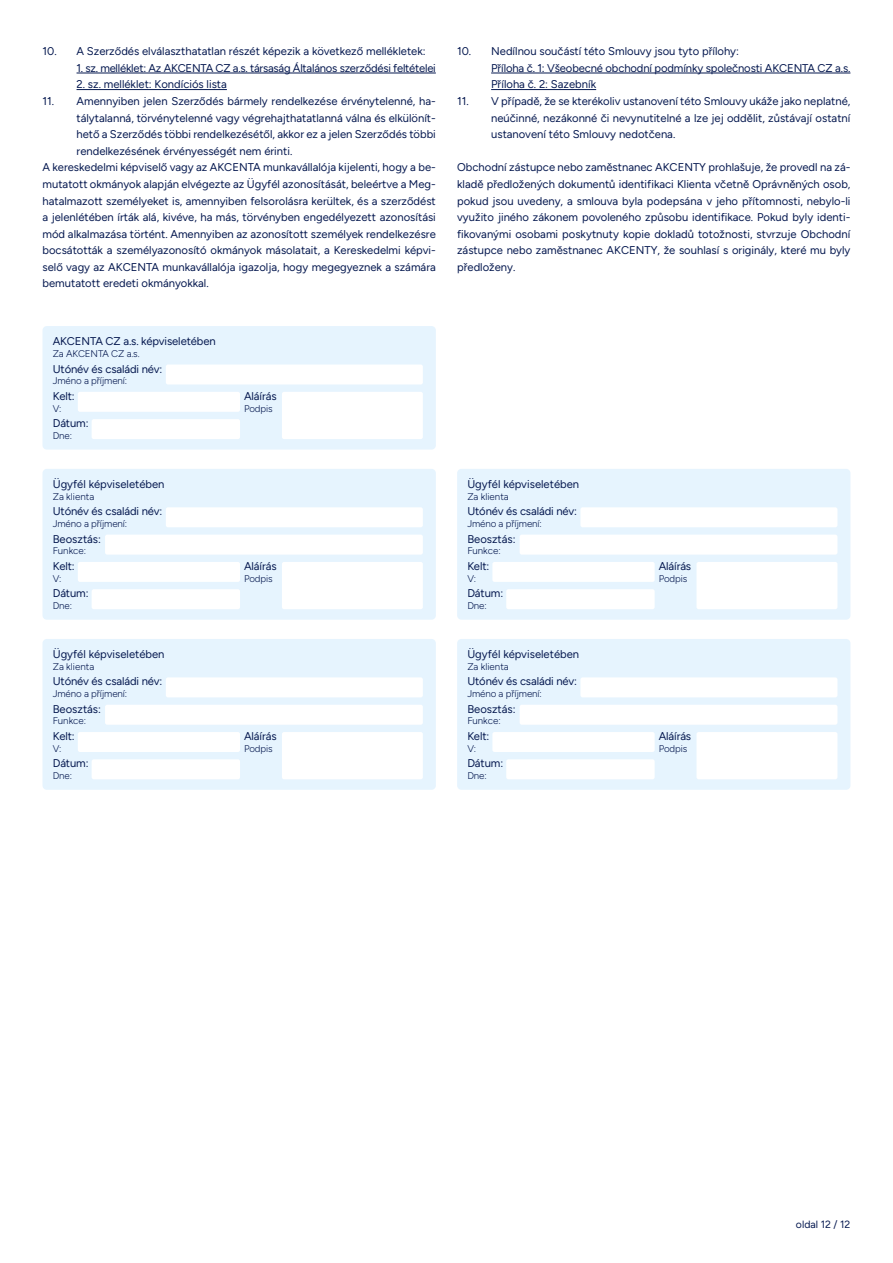
<style>
.page{position:relative;width:893px;height:1263px;background:#fff}
.page>*{position:absolute;margin:0;border:0;box-sizing:border-box;transform-origin:0 0}
.t1{font:11.25px/16.6px "Figtree";color:#061950;text-align:justify}
.t2{font:11.25px "Figtree";letter-spacing:-.02em;color:#061950}
.t3{font:10.5px "Figtree";color:#061950}
.t4{font:300 9.75px "Figtree";letter-spacing:-.01em;color:#061950}
</style>
<div class="page">
<div style="left:43px;top:326px;width:393px;height:124px;background:#e6f4fe;border-radius:4px"></div>
<div style="left:43px;top:469px;width:393px;height:151px;background:#e6f4fe;border-radius:4px"></div>
<div style="left:457px;top:469px;width:393px;height:151px;background:#e6f4fe;border-radius:4px"></div>
<div style="left:43px;top:639px;width:393px;height:151px;background:#e6f4fe;border-radius:4px"></div>
<div style="left:457px;top:639px;width:393px;height:151px;background:#e6f4fe;border-radius:4px"></div>
<div style="left:166px;top:364px;width:257px;height:20px;background:#fff;border-radius:2px"></div>
<div style="left:105px;top:535px;width:318px;height:20px;background:#fff;border-radius:2px"></div>
<div style="left:520px;top:535px;width:317px;height:20px;background:#fff;border-radius:2px"></div>
<div style="left:105px;top:705px;width:318px;height:20px;background:#fff;border-radius:2px"></div>
<div style="left:520px;top:705px;width:317px;height:20px;background:#fff;border-radius:2px"></div>
<div style="left:166px;top:507px;width:257px;height:20px;background:#fff;border-radius:2px"></div>
<div style="left:580px;top:507px;width:257px;height:20px;background:#fff;border-radius:2px"></div>
<div style="left:166px;top:677px;width:257px;height:20px;background:#fff;border-radius:2px"></div>
<div style="left:580px;top:677px;width:257px;height:20px;background:#fff;border-radius:2px"></div>
<div style="left:78px;top:392px;width:162px;height:20px;background:#fff;border-radius:2px"></div>
<div style="left:78px;top:562px;width:162px;height:20px;background:#fff;border-radius:2px"></div>
<div style="left:492px;top:562px;width:163px;height:20px;background:#fff;border-radius:2px"></div>
<div style="left:78px;top:732px;width:162px;height:20px;background:#fff;border-radius:2px"></div>
<div style="left:492px;top:732px;width:163px;height:20px;background:#fff;border-radius:2px"></div>
<div style="left:92px;top:419px;width:148px;height:20px;background:#fff;border-radius:2px"></div>
<div style="left:92px;top:589px;width:148px;height:20px;background:#fff;border-radius:2px"></div>
<div style="left:506px;top:589px;width:149px;height:20px;background:#fff;border-radius:2px"></div>
<div style="left:92px;top:759px;width:148px;height:20px;background:#fff;border-radius:2px"></div>
<div style="left:506px;top:759px;width:149px;height:20px;background:#fff;border-radius:2px"></div>
<div style="left:282px;top:392px;width:141px;height:47px;background:#fff;border-radius:2px"></div>
<div style="left:282px;top:562px;width:141px;height:47px;background:#fff;border-radius:2px"></div>
<div style="left:696px;top:562px;width:141px;height:47px;background:#fff;border-radius:2px"></div>
<div style="left:282px;top:732px;width:141px;height:47px;background:#fff;border-radius:2px"></div>
<div style="left:696px;top:732px;width:141px;height:47px;background:#fff;border-radius:2px"></div>
<hr style="left:491px;top:73px;width:359px;height:1px;background:#061950">
<hr style="left:491px;top:89px;width:105px;height:1px;background:#061950">
<hr style="left:77px;top:73px;width:359px;height:1px;background:#061950">
<hr style="left:77px;top:89px;width:150px;height:1px;background:#061950">
<p class="t1" style="left:43px;top:43px;width:385px">10. A Szerződés elválaszthatatlan részét képezik a következő mellékletek:</p>
<p class="t2" style="left:77px;top:62px;width:361px">1. sz. melléklet: Az AKCENTA CZ a.s. társaság Általános szerződési feltételei</p>
<p class="t1" style="left:77px;top:76px;width:152px">2. sz. melléklet: Kondíciós lista</p>
<p class="t1" style="left:43px;top:93px;width:395px">11. Amennyiben jelen Szerződés bármely rendelkezése érvénytelenné, ha-</p>
<p class="t1" style="left:77px;top:109px;width:361px">tálytalanná, törvénytelenné vagy végrehajthatatlanná válna és elkülönít-</p>
<p class="t1" style="left:77px;top:126px;width:361px">hető a Szerződés többi rendelkezésétől, akkor ez a jelen Szerződés többi</p>
<p class="t1" style="left:77px;top:143px;width:217px">rendelkezésének érvényességét nem érinti.</p>
<p class="t1" style="left:43px;top:159px;width:395px">A kereskedelmi képviselő vagy az AKCENTA munkavállalója kijelenti, hogy a be-</p>
<p class="t1" style="left:43px;top:176px;width:395px">mutatott okmányok alapján elvégezte az Ügyfél azonosítását, beleértve a Meg-</p>
<p class="t1" style="left:43px;top:192px;width:395px">hatalmazott személyeket is, amennyiben felsorolásra kerültek, és a szerződést</p>
<p class="t1" style="left:43px;top:209px;width:395px">a jelenlétében írták alá, kivéve, ha más, törvényben engedélyezett azonosítási</p>
<p class="t1" style="left:43px;top:225px;width:395px">mód alkalmazása történt. Amennyiben az azonosított személyek rendelkezésre</p>
<p class="t1" style="left:43px;top:242px;width:395px">bocsátották a személyazonosító okmányok másolatait, a Kereskedelmi képvi-</p>
<p class="t1" style="left:43px;top:259px;width:395px">selő vagy az AKCENTA munkavállalója igazolja, hogy megegyeznek a számára</p>
<p class="t1" style="left:43px;top:275px;width:168px">bemutatott eredeti okmányokkal.</p>
<p class="t1" style="left:53px;top:333px;width:164px">AKCENTA CZ a.s. képviseletében</p>
<p class="t4" style="left:53px;top:348px;width:88px">Za AKCENTA CZ a.s.</p>
<p class="t1" style="left:53px;top:360px;width:111px">Utónév és családi név:</p>
<p class="t4" style="left:53px;top:375px;width:76px">Jméno a příjmení:</p>
<p class="t1" style="left:53px;top:388px;width:24px">Kelt:</p>
<p class="t1" style="left:244px;top:388px;width:34px">Aláírás</p>
<p class="t4" style="left:53px;top:403px;width:10px">V:</p>
<p class="t4" style="left:244px;top:403px;width:30px">Podpis</p>
<p class="t1" style="left:53px;top:415px;width:37px">Dátum:</p>
<p class="t4" style="left:53px;top:430px;width:21px">Dne:</p>
<p class="t1" style="left:53px;top:476px;width:113px">Ügyfél képviseletében</p>
<p class="t4" style="left:53px;top:491px;width:43px">Za klienta</p>
<p class="t1" style="left:53px;top:503px;width:111px">Utónév és családi név:</p>
<p class="t4" style="left:53px;top:518px;width:76px">Jméno a příjmení:</p>
<p class="t1" style="left:53px;top:530px;width:50px">Beosztás:</p>
<p class="t4" style="left:53px;top:545px;width:35px">Funkce:</p>
<p class="t1" style="left:53px;top:558px;width:24px">Kelt:</p>
<p class="t1" style="left:244px;top:558px;width:34px">Aláírás</p>
<p class="t4" style="left:53px;top:573px;width:10px">V:</p>
<p class="t4" style="left:244px;top:573px;width:30px">Podpis</p>
<p class="t1" style="left:53px;top:585px;width:37px">Dátum:</p>
<p class="t4" style="left:53px;top:600px;width:21px">Dne:</p>
<p class="t1" style="left:53px;top:646px;width:113px">Ügyfél képviseletében</p>
<p class="t4" style="left:53px;top:661px;width:43px">Za klienta</p>
<p class="t1" style="left:53px;top:673px;width:111px">Utónév és családi név:</p>
<p class="t4" style="left:53px;top:688px;width:76px">Jméno a příjmení:</p>
<p class="t1" style="left:53px;top:700px;width:50px">Beosztás:</p>
<p class="t4" style="left:53px;top:716px;width:35px">Funkce:</p>
<p class="t1" style="left:53px;top:728px;width:24px">Kelt:</p>
<p class="t1" style="left:244px;top:728px;width:34px">Aláírás</p>
<p class="t4" style="left:53px;top:743px;width:10px">V:</p>
<p class="t4" style="left:244px;top:743px;width:30px">Podpis</p>
<p class="t1" style="left:53px;top:755px;width:37px">Dátum:</p>
<p class="t4" style="left:53px;top:770px;width:21px">Dne:</p>
<p class="t1" style="left:491px;top:43px;width:361px;text-align:left;text-indent:-34px">10. Nedílnou součástí této Smlouvy jsou tyto přílohy:<br>Příloha č. 1: Všeobecné obchodní podmínky společnosti AKCENTA CZ a.s.<br>Příloha č. 2: Sazebník</p>
<p class="t1" style="left:491px;top:93px;width:361px;text-indent:-34px">11. V případě, že se kterékoliv ustanovení této Smlouvy ukáže jako neplatné, neúčinné, nezákonné či nevynutitelné a lze jej oddělit, zůstávají ostatní ustanovení této Smlouvy nedotčena.</p>
<p class="t1" style="left:457px;top:159px;width:395px">Obchodní zástupce nebo zaměstnanec AKCENTY prohlašuje, že provedl na zá&shy;kladě předložených dokumentů identifikaci Klienta včetně Oprávněných osob, pokud jsou uvedeny, a smlouva byla podepsána v jeho přítomnosti, nebylo-li využito jiného zákonem povoleného způsobu identifikace. Pokud byly identi&shy;fikovanými osobami poskytnuty kopie dokladů totožnosti, stvrzuje Obchodní zástupce nebo zaměstnanec AKCENTY, že souhlasí s originály, které mu byly předloženy.</p>
<p class="t1" style="left:467px;top:476px;width:113px">Ügyfél képviseletében</p>
<p class="t4" style="left:467px;top:491px;width:43px">Za klienta</p>
<p class="t1" style="left:467px;top:503px;width:111px">Utónév és családi név:</p>
<p class="t4" style="left:467px;top:518px;width:76px">Jméno a příjmení:</p>
<p class="t1" style="left:467px;top:530px;width:50px">Beosztás:</p>
<p class="t4" style="left:467px;top:545px;width:35px">Funkce:</p>
<p class="t1" style="left:467px;top:558px;width:24px">Kelt:</p>
<p class="t1" style="left:659px;top:558px;width:34px">Aláírás</p>
<p class="t4" style="left:467px;top:573px;width:10px">V:</p>
<p class="t4" style="left:659px;top:573px;width:30px">Podpis</p>
<p class="t1" style="left:467px;top:585px;width:37px">Dátum:</p>
<p class="t4" style="left:467px;top:600px;width:21px">Dne:</p>
<p class="t1" style="left:467px;top:646px;width:113px">Ügyfél képviseletében</p>
<p class="t4" style="left:467px;top:661px;width:43px">Za klienta</p>
<p class="t1" style="left:467px;top:673px;width:111px">Utónév és családi név:</p>
<p class="t4" style="left:467px;top:688px;width:76px">Jméno a příjmení:</p>
<p class="t1" style="left:467px;top:700px;width:50px">Beosztás:</p>
<p class="t4" style="left:467px;top:716px;width:35px">Funkce:</p>
<p class="t1" style="left:467px;top:728px;width:24px">Kelt:</p>
<p class="t1" style="left:659px;top:728px;width:34px">Aláírás</p>
<p class="t4" style="left:467px;top:743px;width:10px">V:</p>
<p class="t4" style="left:659px;top:743px;width:30px">Podpis</p>
<p class="t1" style="left:467px;top:755px;width:37px">Dátum:</p>
<p class="t4" style="left:467px;top:770px;width:21px">Dne:</p>
<p class="t3" style="left:796px;top:1218px;width:56px">oldal 12 / 12</p>
</div>
